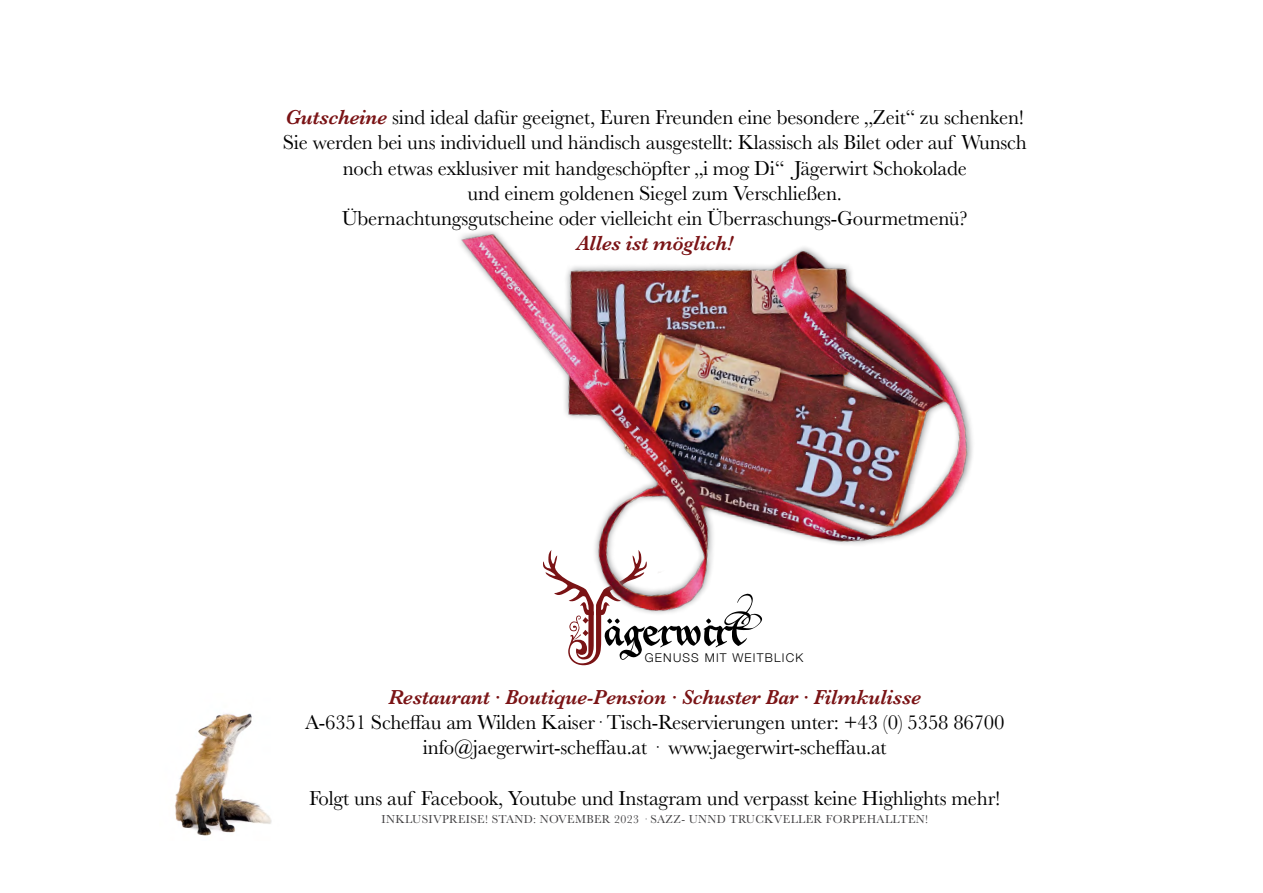
<style>
.page{position:relative;width:1263px;height:893px;background:#fff}
.page>*{position:absolute;margin:0;border:0;box-sizing:border-box;transform-origin:0 0}
.t1{font:21px/25.2px "Baskerville";letter-spacing:-.01em;color:#000;text-align:center}
.t2{font:italic 600 21px "Baskerville";letter-spacing:-.01em;color:#7a1315}
.t3{font:300 12.15px "Helvetica Neue";letter-spacing:.1em;color:#000}
.t4{font:12px "Baskerville";letter-spacing:.03em;color:#414042}
.s1{font-weight:600;font-style:italic;color:#7a1315}
</style>
<div class="page">
<img style="left:174px;top:713px;width:98px;height:123px">
<svg style="left:568px;top:653px;width:73px;height:12px"></svg>
<img style="left:460px;top:231px;width:513px;height:421px">
<p class="t1" style="left:283px;top:105px;width:745px"><span class="s1">Gutscheine</span> sind ideal dafür geeignet, Euren Freunden eine besondere „Zeit“ zu schenken!<br>Sie werden bei uns individuell und händisch ausgestellt: Klassisch als Bilet oder auf Wunsch noch etwas exklusiver mit handgeschöpfter „i mog Di“ Jägerwirt Schokolade<br>und einem goldenen Siegel zum Verschließen.<br>Übernachtungsgutscheine oder vielleicht ein Überraschungs-Gourmetmenü?</p>
<p class="t2" style="left:577px;top:229px;width:157px">Alles ist möglich!</p>
<p class="t3" style="left:645px;top:650px;width:160px">GENUSS MIT WEITBLICK</p>
<p class="t2" style="left:388px;top:683px;width:534px">Restaurant · Boutique-Pension · Schuster Bar · Filmkulisse</p>
<p class="t1" style="left:305px;top:710px;width:701px">A-6351 Scheffau am Wilden Kaiser· Tisch-Reservierungen unter: +43 (0) 5358 86700 info@jaegerwirt-scheffau.at · www.jaegerwirt-scheffau.at</p>
<p class="t1" style="left:309px;top:786px;width:692px">Folgt uns auf Facebook, Youtube und Instagram und verpasst keine Highlights mehr!</p>
<p class="t4" style="left:382px;top:811px;width:548px">INKLUSIVPREISE! STAND: NOVEMBER 2023 · SAZZ- UNND TRUCKVELLER FORPEHALLTEN!</p>
</div>
